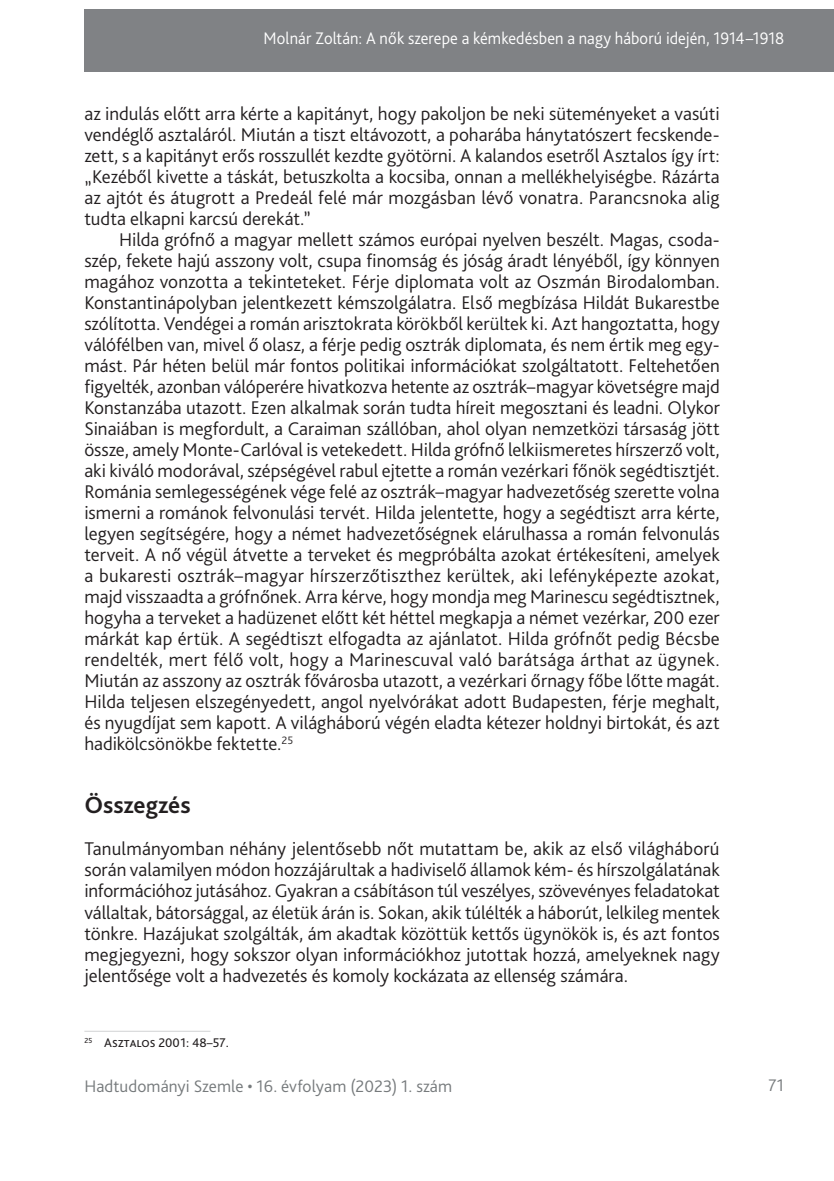
<style>
.page{position:relative;width:834px;height:1181px;background:#fff}
.page>*{position:absolute;margin:0;border:0;box-sizing:border-box;transform-origin:0 0}
._1_1__Head{font:700 24.5px "Bliss Pro";color:#231f20}
._1__Body{font:300 19.25px/21px "Bliss Pro";letter-spacing:.005em;color:#231f20;text-align:justify}
._2__Body_1st_paragra{font:300 19.25px/21px "Bliss Pro";color:#231f20;text-align:justify}
.t1{font:300 17.5px "Bliss Pro";letter-spacing:.005em;color:#fff;scale:.95 1}
.t2{font:300 17.5px "Bliss Pro";letter-spacing:.005em;color:#767a7c}
.Lábjegyzet{font:13.12px "Bliss Pro";color:#231f20}
</style>
<div class="page">
<div style="left:84px;top:9px;width:749px;height:63px;background:#808285"></div>
<hr style="left:84px;top:1031px;width:126px;height:1px;background:#d1d2d4">
<p class="t1" style="left:263px;top:27px;width:549px">Molnár Zoltán: A nők szerepe a kémkedésben a nagy háború idején, 1914–1918</p>
<p class="_1__Body" style="left:84px;top:103px;width:636px">az indulás előtt arra kérte a kapitányt, hogy pakoljon be neki süteményeket a vasúti vendéglő asztaláról. Miután a tiszt eltávozott, a poharába hánytatószert fecskende&shy;zett, s a kapitányt erős rosszullét kezdte gyötörni. A kalandos esetről Asztalos így írt: „Kezéből kivette a táskát, betuszkolta a kocsiba, onnan a mellékhelyiségbe. Rázárta az ajtót és átugrott a Predeál felé már mozgásban lévő vonatra. Parancsnoka alig tudta elkapni karcsú derekát.”</p>
<p class="_1__Body" style="left:84px;top:229px;width:637px;text-indent:35px">Hilda grófnő a magyar mellett számos európai nyelven beszélt. Magas, csoda&shy;szép, fekete hajú asszony volt, csupa finomság és jóság áradt lényéből, így könnyen magához vonzotta a tekinteteket. Férje diplomata volt az Oszmán Birodalomban.<br>Konstantinápolyban jelentkezett kémszolgálatra. Első megbízása Hildát Bukarestbe szólította. Vendégei a román arisztokrata körökből kerültek ki. Azt hangoztatta, hogy válófélben van, mivel ő olasz, a férje pedig osztrák diplomata, és nem értik meg egy&shy;mást. Pár héten belül már fontos politikai információkat szolgáltatott. Feltehetően figyelték, azonban válóperére hivatkozva hetente az osztrák–magyar követségre majd Konstanzába utazott. Ezen alkalmak során tudta híreit megosztani és leadni. Olykor Sinaiában is megfordult, a Caraiman szállóban, ahol olyan nemzetközi társaság jött össze, amely Monte-Carlóval is vetekedett. Hilda grófnő lelkiismeretes hírszerző volt, aki kiváló modorával, szépségével rabul ejtette a román vezérkari főnök segédtisztjét.<br>Románia semlegességének vége felé az osztrák–magyar hadvezetőség szerette volna ismerni a románok felvonulási tervét. Hilda jelentette, hogy a segédtiszt arra kérte, legyen segítségére, hogy a német hadvezetőségnek elárulhassa a román felvonulás terveit. A nő végül átvette a terveket és megpróbálta azokat értékesíteni, amelyek a bukaresti osztrák–magyar hírszerzőtiszthez kerültek, aki lefényképezte azokat, majd visszaadta a grófnőnek. Arra kérve, hogy mondja meg Marinescu segédtisztnek, hogyha a terveket a hadüzenet előtt két héttel megkapja a német vezérkar, 200 ezer márkát kap értük. A segédtiszt elfogadta az ajánlatot. Hilda grófnőt pedig Bécsbe rendelték, mert félő volt, hogy a Marinescuval való barátsága árthat az ügynek.<br>Miután az asszony az osztrák fővárosba utazott, a vezérkari őrnagy főbe lőtte magát.<br>Hilda teljesen elszegényedett, angol nyelvórákat adott Budapesten, férje meghalt, és nyugdíjat sem kapott. A világháború végén eladta kétezer holdnyi birtokát, és azt hadikölcsönökbe fektette.<sup>25</sup></p>
<p class="_1_1__Head" style="left:84px;top:790px;width:108px">Összegzés</p>
<p class="_2__Body_1st_paragra" style="left:84px;top:838px;width:637px">Tanulmányomban néhány jelentősebb nőt mutattam be, akik az első világháború során valamilyen módon hozzájárultak a hadiviselő államok kém- és hírszolgálatának információhoz jutásához. Gyakran a csábításon túl veszélyes, szövevényes feladatokat vállaltak, bátorsággal, az életük árán is. Sokan, akik túlélték a háborút, lelkileg mentek tönkre. Hazájukat szolgálták, ám akadtak közöttük kettős ügynökök is, és azt fontos megjegyezni, hogy sokszor olyan információkhoz jutottak hozzá, amelyeknek nagy jelentősége volt a hadvezetés és komoly kockázata az ellenség számára.</p>
<p class="Lábjegyzet" style="left:84px;top:1034px;width:146px"><sup>25</sup> Asztalos 2001: 48–57.</p>
<p class="t2" style="left:84px;top:1075px;width:369px">Hadtudományi Szemle • 16. évfolyam (2023) 1. szám</p>
<p class="t2" style="left:768px;top:1074px;width:17px">71</p>
</div>
